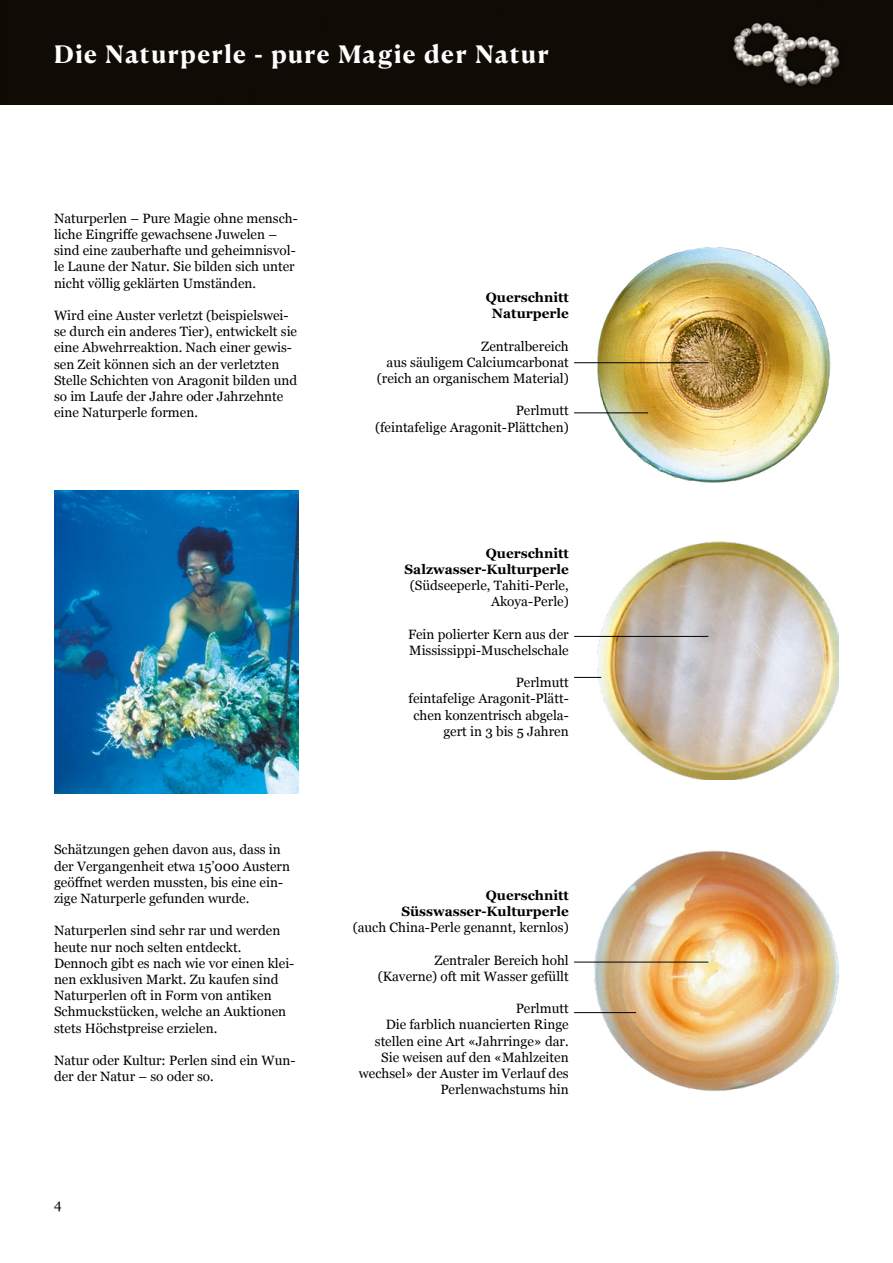
<style>
.page{position:relative;width:893px;height:1263px;background:#fff}
.page>*{position:absolute;margin:0;border:0;box-sizing:border-box;transform-origin:0 0}
.t1{font:700 24px "Canela Text";letter-spacing:.06em;color:#fff}
.t2{font:13.5px/16.2px "Georgia";color:#000}
.t3{font:700 13.5px/16.2px "Georgia";color:#000;text-align:right}
</style>
<div class="page">
<div style="left:0;top:0;width:893px;height:104px;background:#100b05"></div>
<img style="left:54px;top:490px;width:245px;height:303px">
<img style="left:594px;top:850px;width:244px;height:241px">
<img style="left:594px;top:247px;width:237px;height:236px">
<img style="left:594px;top:541px;width:244px;height:238px">
<hr style="left:574px;top:362px;width:134px;height:1px;background:#000">
<hr style="left:574px;top:636px;width:134px;height:1px;background:#000">
<hr style="left:574px;top:962px;width:134px;height:1px;background:#000">
<hr style="left:574px;top:1012px;width:62px;height:1px;background:#000">
<svg style="left:574px;top:677px;width:27px;height:1px"></svg>
<hr style="left:574px;top:412px;width:74px;height:1px;background:#000">
<h1 class="t1" style="left:54px;top:32px;width:496px">Die Naturperle - pure Magie der Natur</h1>
<p class="t2" style="left:54px;top:209px;width:245px">Naturperlen – Pure Magie ohne mensch&shy;liche Eingriffe gewachsene Juwelen – sind eine zauberhafte und geheimnisvol&shy;le Laune der Natur. Sie bilden sich unter nicht völlig geklärten Umständen.</p>
<p class="t2" style="left:54px;top:307px;width:245px">Wird eine Auster verletzt (beispielswei&shy;se durch ein anderes Tier), entwickelt sie eine Abwehrreaktion. Nach einer gewis&shy;sen Zeit können sich an der verletzten Stelle Schichten von Aragonit bilden und so im Laufe der Jahre oder Jahrzehnte eine Naturperle formen.</p>
<p class="t2" style="left:54px;top:841px;width:238px">Schätzungen gehen davon aus, dass in der Vergangenheit etwa 15’000 Austern geöffnet werden mussten, bis eine ein&shy;zige Naturperle gefunden wurde.</p>
<p class="t2" style="left:54px;top:922px;width:242px">Naturperlen sind sehr rar und werden heute nur noch selten entdeckt.<br>Dennoch gibt es nach wie vor einen klei&shy;nen exklusiven Markt. Zu kaufen sind Naturperlen oft in Form von antiken Schmuckstücken, welche an Auktionen stets Höchstpreise erzielen.</p>
<p class="t2" style="left:54px;top:1052px;width:243px">Natur oder Kultur: Perlen sind ein Wun&shy;der der Natur – so oder so.</p>
<p class="t2" style="left:54px;top:1196px;width:9px">4</p>
<p class="t3" style="left:486px;top:289px;width:85px;text-align:center">Querschnitt<br>Naturperle</p>
<p class="t2" style="left:377px;top:337px;width:193px;text-align:right">Zentralbereich<br>aus säuligem Calciumcarbonat (reich an organischem Material)</p>
<p class="t2" style="left:375px;top:402px;width:195px;text-align:right">Perlmutt<br>(feintafelige Aragonit-Plättchen)</p>
<p class="t3" style="left:405px;top:544px;width:166px">Querschnitt<br>Salzwasser-Kulturperle</p>
<p class="t2" style="left:410px;top:577px;width:161px;text-align:right">(Südseeperle, Tahiti-Perle,<br>Akoya-Perle)</p>
<p class="t2" style="left:408px;top:625px;width:162px">Fein polierter Kern aus der<br>Mississippi-Muschelschale</p>
<p class="t2" style="left:409px;top:674px;width:162px;text-align:right">Perlmutt<br>feintafelige Aragonit-Plätt&shy;chen konzentrisch abgela&shy;gert in 3 bis 5 Jahren</p>
<p class="t3" style="left:401px;top:886px;width:169px">Querschnitt<br>Süsswasser-Kulturperle</p>
<p class="t2" style="left:353px;top:919px;width:218px">(auch China-Perle genannt, kernlos)</p>
<p class="t2" style="left:378px;top:951px;width:193px;text-align:right">Zentraler Bereich hohl (Kaverne) oft mit Wasser gefüllt</p>
<p class="t2" style="left:359px;top:1000px;width:211px;text-align:right">Perlmutt<br>Die farblich nuancierten Ringe stellen eine Art «Jahrringe» dar.<br>Sie weisen auf den «Mahlzeiten wechsel» der Auster im Verlauf des<br>Perlenwachstums hin</p>
</div>
